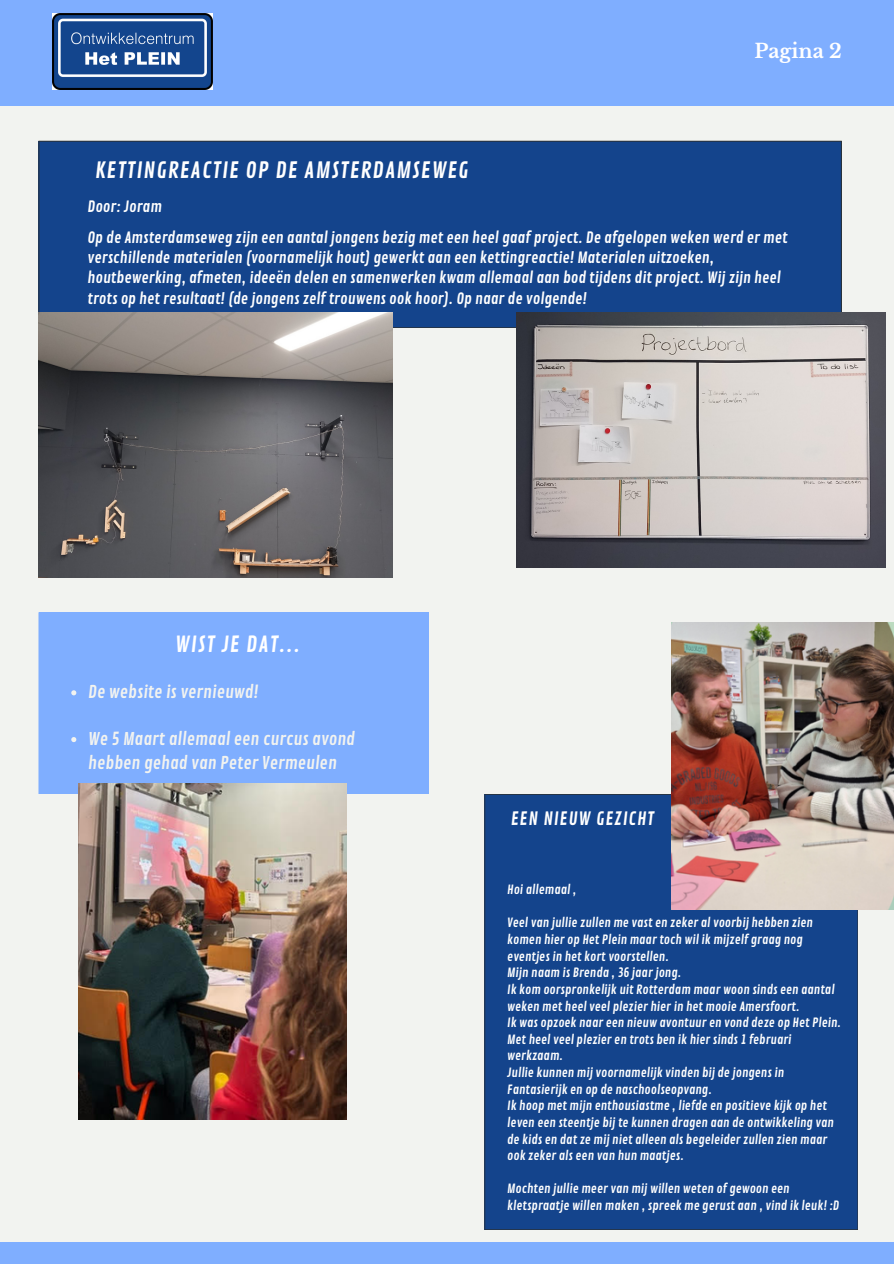
<style>
.page{position:relative;width:894px;height:1264px;background:#fff}
.page>*{position:absolute;margin:0;border:0;box-sizing:border-box;transform-origin:0 0}
.t1{font:21.9px "Contrail One";letter-spacing:.05em;color:#fff}
.t2{font:21.6px "Contrail One";letter-spacing:.05em;color:#fff}
.t3{font:700 19.5px "Libre Baskerville";color:#fff}
.t4{font:17.85px "Contrail One";letter-spacing:.05em;color:#fff}
.t5{font:17.1px/23.4px "Contrail One";color:#f2f3f0}
.t6{font:15.15px/20.2px "Contrail One";color:#fff}
.t7{font:12.45px/16.6px "Contrail One";color:#fff}
</style>
<div class="page">
<div style="left:0;top:0;width:893px;height:1263px;background:#f2f3f0"></div>
<div style="left:0;top:1241px;width:893px;height:22px;background:#7faeff"></div>
<div style="left:0;top:0;width:893px;height:106px;background:#7faeff"></div>
<img style="left:53px;top:13px;width:160px;height:77px">
<div style="left:38px;top:141px;width:803px;height:187px;background:#14448c"></div>
<div style="left:38px;top:612px;width:391px;height:182px;background:#7faeff"></div>
<svg style="left:71px;top:690px;width:5px;height:5px"></svg>
<svg style="left:71px;top:737px;width:5px;height:5px"></svg>
<div style="left:484px;top:794px;width:374px;height:435px;background:#14448c"></div>
<img style="left:516px;top:312px;width:369px;height:255px">
<img style="left:38px;top:312px;width:354px;height:265px">
<img style="left:78px;top:783px;width:268px;height:336px">
<img style="left:671px;top:622px;width:221px;height:287px">
<h1 class="t1" style="left:95px;top:157px;width:375px">KETTINGREACTIE OP DE AMSTERDAMSEWEG</h1>
<h3 class="t6" style="left:87px;top:196px;width:76px">Door: Joram</h3>
<h4 class="t3" style="left:754px;top:39px;width:89px">Pagina 2</h4>
<h4 class="t6" style="left:87px;top:228px;width:701px">Op de Amsterdamseweg zijn een aantal jongens bezig met een heel gaaf project. De afgelopen weken werd er met verschillende materialen (voornamelijk hout) gewerkt aan een kettingreactie! Materialen uitzoeken, houtbewerking, afmeten, ideeën delen en samenwerken kwam allemaal aan bod tijdens dit project. Wij zijn heel trots op het resultaat! (de jongens zelf trouwens ook hoor). Op naar de volgende!</h4>
<h4 class="t2" style="left:175px;top:631px;width:126px">WIST JE DAT...</h4>
<p class="t5" style="left:88px;top:681px;width:172px">De website is vernieuwd!</p>
<p class="t5" style="left:88px;top:728px;width:268px">We 5 Maart allemaal een curcus avond hebben gehad van Peter Vermeulen</p>
<h2 class="t4" style="left:510px;top:807px;width:145px">EEN NIEUW GEZICHT</h2>
<p class="t7" style="left:507px;top:881px;width:71px">Hoi allemaal ,</p>
<p class="t7" style="left:507px;top:915px;width:335px">Veel van jullie zullen me vast en zeker al voorbij hebben zien komen hier op Het Plein maar toch wil ik mijzelf graag nog eventjes in het kort voorstellen.<br>Mijn naam is Brenda , 36 jaar jong.<br>Ik kom oorspronkelijk uit Rotterdam maar woon sinds een aantal weken met heel veel plezier hier in het mooie Amersfoort.<br>Ik was opzoek naar een nieuw avontuur en vond deze op Het Plein.<br>Met heel veel plezier en trots ben ik hier sinds 1 februari werkzaam.<br>Jullie kunnen mij voornamelijk vinden bij de jongens in Fantasierijk en op de naschoolseopvang.<br>Ik hoop met mijn enthousiastme , liefde en positieve kijk op het leven een steentje bij te kunnen dragen aan de ontwikkeling van de kids en dat ze mij niet alleen als begeleider zullen zien maar ook zeker als een van hun maatjes.</p>
<p class="t7" style="left:507px;top:1180px;width:333px">Mochten jullie meer van mij willen weten of gewoon een kletspraatje willen maken , spreek me gerust aan , vind ik leuk! :D</p>
</div>
